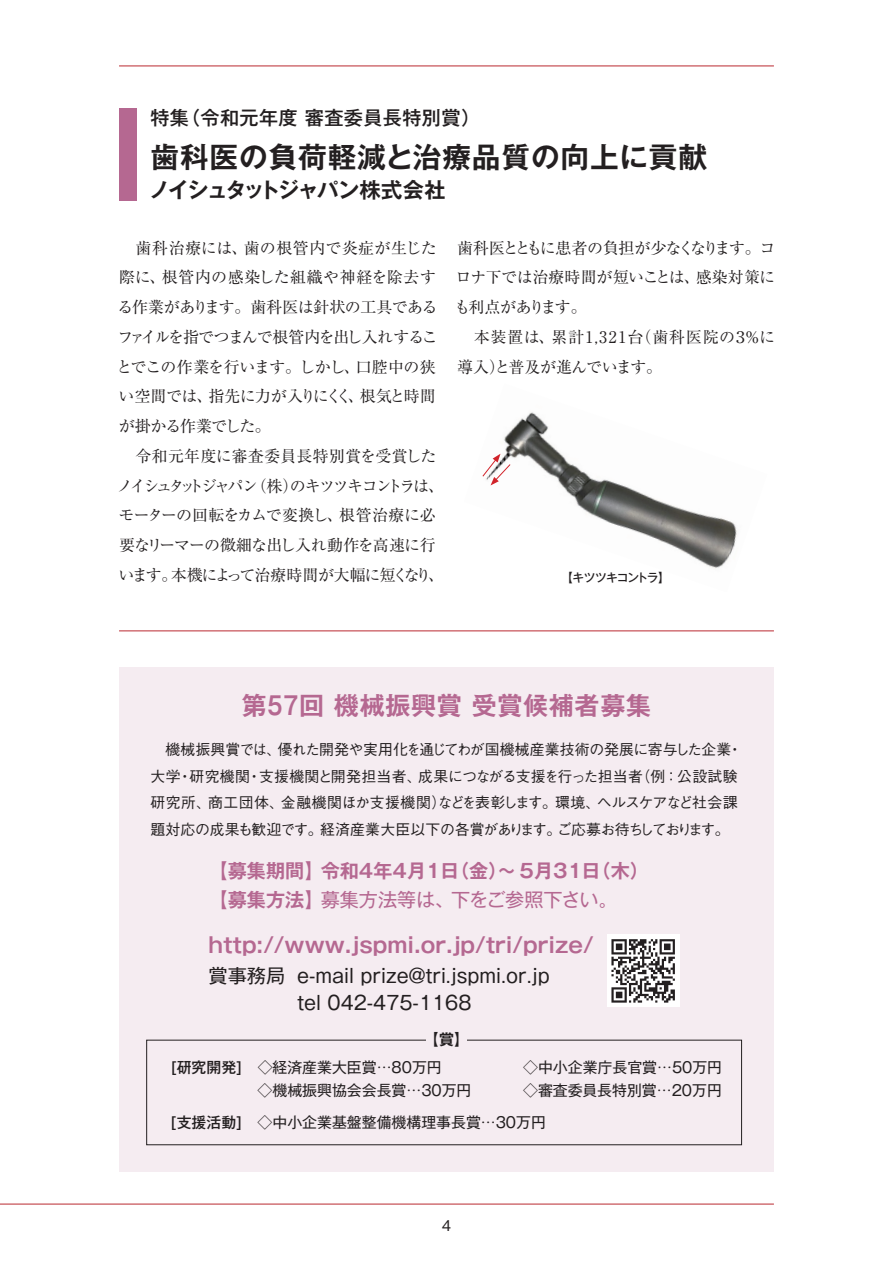
<style>
.page{position:relative;width:893px;height:1263px;background:#fff}
.page>*{position:absolute;margin:0;border:0;box-sizing:border-box;transform-origin:0 0}
.t1{font:700 28.65px "Gothic MB101 Pr 6 N De";letter-spacing:.03em;color:#231f20}
.t2{font:700 25.05px "Gothic MB101 Pr 6 N De";letter-spacing:.03em;color:#b56891}
.t3{font:700 21.3px "Gothic MB101 Pr 6 N De";color:#b56891}
.t4{font:700 21.3px "Gothic MB101 Pr 6 N De";letter-spacing:-.085em;color:#231f20}
.t5{font:19.2px/26.5px "Gothic MB101 Pr 6 N";color:#231f20;text-align:center}
.t6{font:700 19.2px "Gothic MB101 Pr 6 N De";color:#b56891}
.t7{font:19.2px "Gothic MB101 Pr 6 N";letter-spacing:-.005em;color:#b56891}
.t8{font:500 19.2px "Gothic MB101 Pr 6 N";letter-spacing:.02em;color:#231f20}
.t9{font:15.9px/29.7px "Ryumin Pr 6 N";letter-spacing:-.03em;color:#231f20}
.t10{font:500 14.85px/26.5px "Gothic BBB Pr 6 N";letter-spacing:-.02em;color:#231f20}
.t11{font:14.85px/32px "Gothic MB101 Pr 6 N";color:#231f20}
.t12{font:700 14.85px "Gothic MB101 Pr 6 N De";color:#231f20}
.t13{font:500 11.7px "Gothic MB101 Pr 6 N";letter-spacing:-.085em;color:#231f20}
.s1{font-family:"Gothic MB101 Pr 6 N De";font-weight:700}
.s2{font-weight:500}
</style>
<div class="page">
<div style="left:119px;top:666px;width:655px;height:505px;background:#f5ecf1"></div>
<img style="left:490px;top:412px;width:247px;height:157px">
<svg style="left:482px;top:454px;width:29px;height:31px"></svg>
<hr style="left:0;top:1203px;width:774px;height:2px;background:#c9575d">
<div style="left:146px;top:1040px;width:596px;height:105px;border:1px solid #231f20"></div>
<div style="left:426px;top:1032px;width:41px;height:22px;background:#f5ecf1"></div>
<div style="left:607px;top:934px;width:73px;height:73px;background:#fff"></div>
<svg style="left:611px;top:939px;width:64px;height:63px"></svg>
<hr style="left:119px;top:65px;width:655px;height:2px;background:#c9575d">
<hr style="left:119px;top:630px;width:655px;height:1px;background:#c9575d">
<div style="left:119px;top:108px;width:17px;height:93px;background:#b56891"></div>
<p class="t8" style="left:150px;top:102px;width:331px">特集（令和元年度 審査委員長特別賞）</p>
<h1 class="t1" style="left:150px;top:133px;width:558px">歯科医の負荷軽減と治療品質の向上に貢献</h1>
<h3 class="t4" style="left:149px;top:173px;width:298px">ノイシュタットジャパン株式会社</h3>
<p class="t9" style="left:117px;top:232px;width:329px">　歯科治療には、歯の根管内で炎症が生じた際に、根管内の感染した組織や神経を除去する作業があります。歯科医は針状の工具であるファイルを指でつまんで根管内を出し入れすることでこの作業を行います。しかし、口腔中の狭い空間では、指先に力が入りにくく、根気と時間が掛かる作業でした。<br>　令和元年度に審査委員長特別賞を受賞したノイシュタットジャパン（株）のキツツキコントラは、モーターの回転をカムで変換し、根管治療に必要なリーマーの微細な出し入れ動作を高速に行います。本機によって治療時間が大幅に短くなり、</p>
<p class="t9" style="left:455px;top:232px;width:322px">歯科医とともに患者の負担が少なくなります。コロナ下では治療時間が短いことは、感染対策にも利点があります。<br>　本装置は、累計1,321台（歯科医院の３%に導入）と普及が進んでいます。</p>
<p class="t13" style="left:561px;top:568px;width:110px">【キツツキコントラ】</p>
<h2 class="t2" style="left:242px;top:685px;width:411px">第57回 機械振興賞 受賞候補者募集</h2>
<p class="t10" style="left:150px;top:735px;width:593px">　機械振興賞では、優れた開発や実用化を通じてわが国機械産業技術の発展に寄与した企業・大学・研究機関・支援機関と開発担当者、成果につながる支援を行った担当者（例：公設試験研究所、商工団体、金融機関ほか支援機関）などを表彰します。環境、ヘルスケアなど社会課題対応の成果も歓迎です。経済産業大臣以下の各賞があります。ご応募お待ちしております。</p>
<p class="t6" style="left:208px;top:854px;width:442px">【募集期間】令和4年4月1日（金）～ 5月31日（木）</p>
<p class="t7" style="left:208px;top:884px;width:411px"><span class="s1">【募集方法】</span>募集方法等は、下をご参照下さい。</p>
<h3 class="t3" style="left:209px;top:927px;width:386px">http://www.jspmi.or.jp/tri/prize/</h3>
<p class="t5" style="left:209px;top:961px;width:343px">賞事務局 e-mail prize@tri.jspmi.or.jp tel 042-475-1168</p>
<p class="t12" style="left:424px;top:1027px;width:47px">【賞】</p>
<p class="t11" style="left:171px;top:1050px;width:273px"><span class="s2">[研究開発]</span> ◇経済産業大臣賞…80万円</p>
<p class="t11" style="left:523px;top:1050px;width:200px">◇中小企業庁長官賞…50万円</p>
<p class="t11" style="left:258px;top:1074px;width:215px">◇機械振興協会会長賞…30万円</p>
<p class="t11" style="left:171px;top:1074px;width:553px;text-indent:353px">◇審査委員長特別賞…20万円<span class="s2">[支援活動]</span> ◇中小企業基盤整備機構理事長賞…30万円</p>
<p class="t10" style="left:442px;top:1211px;width:11px">4</p>
</div>
